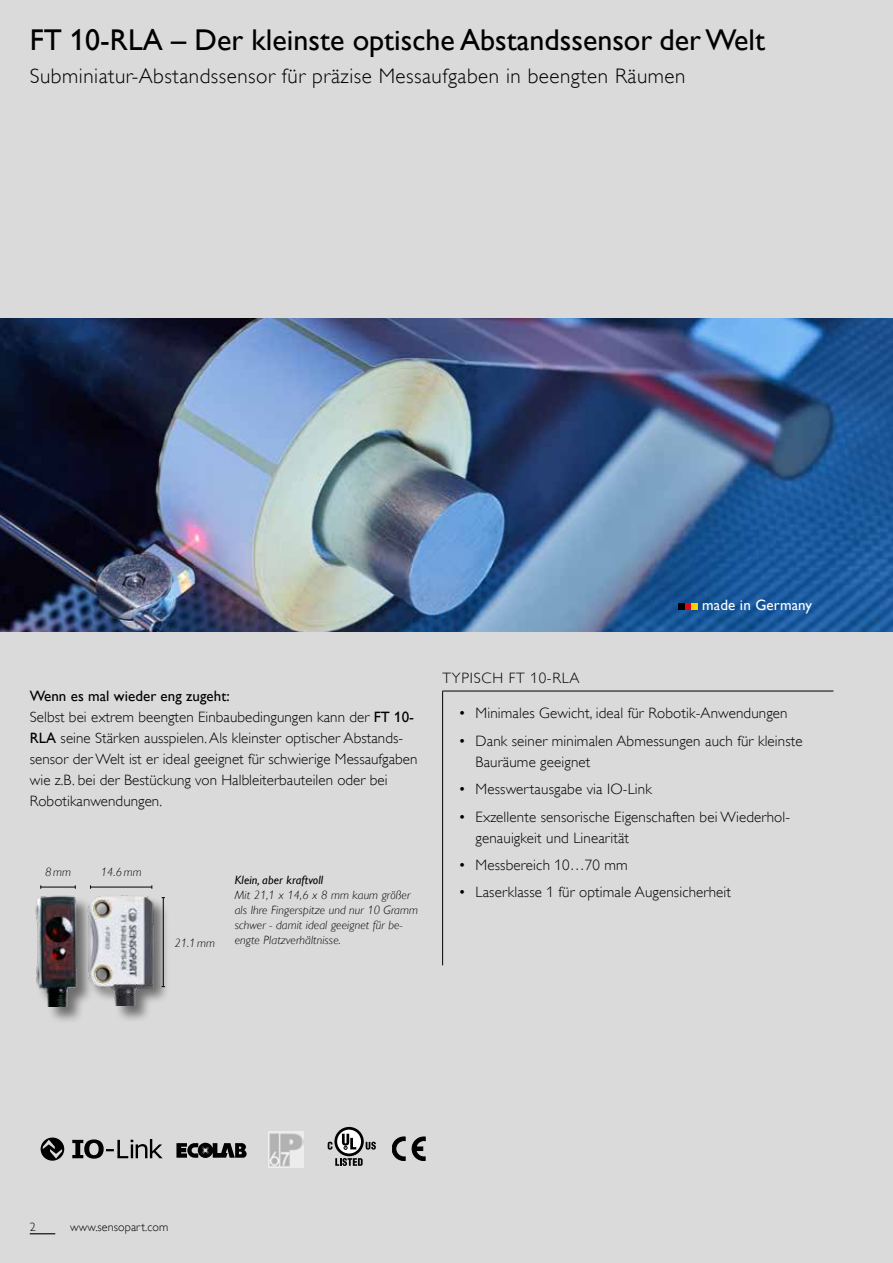
<style>
.page{position:relative;width:893px;height:1263px;background:#dadada}
.page>*{position:absolute;margin:0;border:0;box-sizing:border-box;transform-origin:0 0}
.t1{font:30px "Gill Alt One";color:#000}
.t2{font:300 21px "Gill Alt One";letter-spacing:.025em;color:#000}
.t3{font:300 15px/21px "Gill Alt One";letter-spacing:.01em;color:#000}
.t4{font:300 15px "Gill Alt One";letter-spacing:.05em;color:#000}
.t5{font:15px "Gill Alt One";letter-spacing:.01em;color:#fff}
.t6{font:italic 300 12px/15px "Gill Alt One";letter-spacing:.01em;color:#000}
.t7{font:italic 12px "Gill Alt One";letter-spacing:.01em;color:#000}
.t8{font:300 12px "Gill Alt One";letter-spacing:.01em;color:#000}
.s1{font-weight:400}
</style>
<div class="page">
<hr style="left:442px;top:691px;width:1px;height:274px;background:#000">
<hr style="left:442px;top:691px;width:391px;height:1px;background:#000">
<hr style="left:91px;top:887px;width:61px;height:1px;background:#000">
<hr style="left:41px;top:887px;width:34px;height:1px;background:#000">
<svg style="left:30px;top:1233px;width:25px;height:1px"></svg>
<img style="left:0;top:319px;width:893px;height:312px">
<div style="left:88px;top:895px;width:82px;height:128px;background:#000;opacity:.5"></div>
<img style="left:88px;top:895px;width:75px;height:110px">
<div style="left:36px;top:896px;width:58px;height:128px;background:#000;opacity:.5"></div>
<img style="left:35px;top:895px;width:53px;height:111px">
<div style="left:679px;top:603px;width:6px;height:7px;background:#000"></div>
<div style="left:685px;top:603px;width:6px;height:7px;background:#e30613"></div>
<div style="left:691px;top:603px;width:6px;height:7px;background:#f8d200"></div>
<svg style="left:41px;top:1137px;width:23px;height:24px"></svg>
<svg style="left:72px;top:1139px;width:91px;height:20px"></svg>
<svg style="left:335px;top:1158px;width:28px;height:8px"></svg>
<svg style="left:366px;top:1142px;width:10px;height:7px"></svg>
<svg style="left:334px;top:1127px;width:30px;height:29px"></svg>
<svg style="left:337px;top:1129px;width:24px;height:24px"></svg>
<svg style="left:342px;top:1134px;width:14px;height:15px"></svg>
<svg style="left:328px;top:1142px;width:4px;height:7px"></svg>
<svg style="left:412px;top:1137px;width:13px;height:23px"></svg>
<svg style="left:392px;top:1137px;width:13px;height:23px"></svg>
<img style="left:268px;top:1132px;width:36px;height:35px">
<svg style="left:176px;top:1143px;width:71px;height:15px"></svg>
<h1 class="t1" style="left:30px;top:23px;width:737px">FT 10-RLA – Der kleinste optische Abstandssensor der Welt</h1>
<h2 class="t2" style="left:30px;top:64px;width:657px">Subminiatur-Abstandssensor für präzise Messaufgaben in beengten Räumen</h2>
<p class="t3" style="left:30px;top:686px;width:389px"><span class="s1">Wenn es mal wieder eng zugeht:<br></span>Selbst bei extrem beengten Einbaubedingungen kann der <span class="s1">FT 10- RLA</span> seine Stärken ausspielen. Als kleinster optischer Abstands&shy;sensor der Welt ist er ideal geeignet für schwierige Messaufgaben wie z.B. bei der Bestückung von Halbleiterbauteilen oder bei Robotikanwendungen.</p>
<p class="t6" style="left:45px;top:864px;width:27px">8mm</p>
<p class="t6" style="left:101px;top:864px;width:42px">14.6mm</p>
<p class="t7" style="left:235px;top:873px;width:90px">Klein, aber kraftvoll</p>
<p class="t6" style="left:235px;top:888px;width:185px">Mit 21,1 x 14,6 x 8 mm kaum größer als Ihre Fingerspitze und nur 10 Gramm schwer - damit ideal geeignet für be-</p>
<p class="t6" style="left:174px;top:936px;width:42px">21.1mm</p>
<p class="t6" style="left:235px;top:933px;width:108px">engte Platzverhältnisse.</p>
<p class="t5" style="left:702px;top:596px;width:111px">made in Germany</p>
<p class="t4" style="left:443px;top:669px;width:138px">TYPISCH FT 10-RLA</p>
<p class="t3" style="left:459px;top:703px;width:331px">• Minimales Gewicht, ideal für Robotik-Anwendungen</p>
<p class="t3" style="left:476px;top:730px;width:329px;text-indent:-17px">• Dank seiner minimalen Abmessungen auch für kleinste<br>Bauräume geeignet</p>
<p class="t3" style="left:459px;top:778px;width:195px">• Messwertausgabe via IO-Link</p>
<p class="t3" style="left:476px;top:806px;width:316px;text-indent:-17px">• Exzellente sensorische Eigenschaften bei Wiederhol&shy;genauigkeit und Linearität</p>
<p class="t3" style="left:459px;top:854px;width:171px">• Messbereich 10…70 mm</p>
<p class="t3" style="left:459px;top:882px;width:274px">• Laserklasse 1 für optimale Augensicherheit</p>
<p class="t8" style="left:30px;top:1220px;width:7px">2</p>
<p class="t8" style="left:70px;top:1220px;width:100px">www.sensopart.com</p>
</div>
